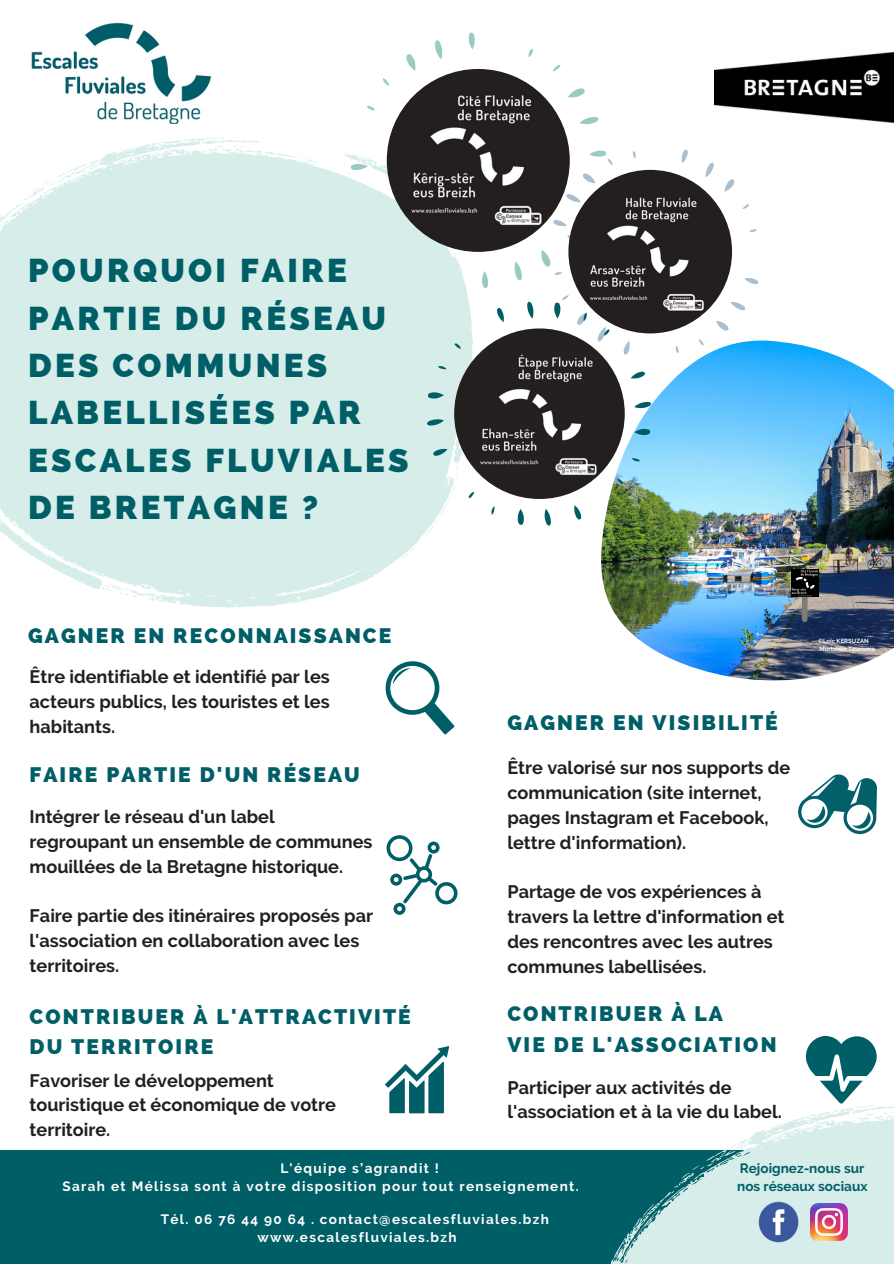
<style>
.page{position:relative;width:894px;height:1264px;background:#fff}
.page>*{position:absolute;margin:0;border:0;box-sizing:border-box;transform-origin:0 0}
.t1{font:800 33px/47.2px "Raleway";letter-spacing:.1em;color:#005e67}
.t2{font:800 21px/30.5px "Raleway";letter-spacing:.1em;color:#005e67}
.t3{font:700 18px/24.8px "Raleway";color:#231f20}
.t4{font:700 13.5px/18px "Raleway";letter-spacing:.1em;color:#fff}
.t5{font:700 13.5px/18px "Raleway";color:#005e67}
.t6{font:700 6px/7.9px "Raleway";color:#fff}
</style>
<div class="page">
<img style="left:101px;top:22px;width:33px;height:4px">
<svg style="left:628px;top:150px;width:130px;height:181px"></svg>
<svg style="left:564px;top:88px;width:62px;height:150px"></svg>
<svg style="left:0;top:26px;width:564px;height:582px;fill:#d6ede9"></svg>
<svg style="left:327px;top:582px;width:4px;height:5px"></svg>
<svg style="left:117px;top:146px;width:14px;height:21px"></svg>
<svg style="left:0;top:154px;width:98px;height:95px"></svg>
<svg style="left:375px;top:570px;width:5px;height:6px"></svg>
<svg style="left:342px;top:141px;width:51px;height:54px"></svg>
<svg style="left:202px;top:129px;width:115px;height:40px"></svg>
<img style="left:386px;top:69px;width:183px;height:183px;border-radius:50%">
<img style="left:568px;top:170px;width:163px;height:163px;border-radius:50%">
<img style="left:601px;top:339px;width:292px;height:342px">
<svg style="left:386px;top:835px;width:71px;height:79px"></svg>
<svg style="left:385px;top:661px;width:69px;height:74px"></svg>
<svg style="left:385px;top:1046px;width:64px;height:67px"></svg>
<img style="left:714px;top:53px;width:179px;height:70px">
<svg style="left:386px;top:261px;width:305px;height:305px"></svg>
<div style="left:0;top:1150px;width:893px;height:113px;background:#005e67"></div>
<svg style="left:611px;top:1117px;width:282px;height:146px;fill:#d6ede9"></svg>
<svg style="left:765px;top:1122px;width:14px;height:22px"></svg>
<svg style="left:632px;top:1135px;width:115px;height:105px"></svg>
<div style="left:801px;top:585px;width:6px;height:34px;background:#7c7c7c"></div>
<img style="left:791px;top:570px;width:27px;height:27px">
<svg style="left:803px;top:1036px;width:90px;height:92px"></svg>
<svg style="left:798px;top:774px;width:78px;height:60px"></svg>
<img style="left:754px;top:1197px;width:44px;height:48px">
<img style="left:810px;top:1203px;width:37px;height:37px">
<h1 class="t1" style="left:28px;top:247px;width:382px">POURQUOI FAIRE<br>PARTIE DU RÉSEAU<br>DES COMMUNES<br>LABELLISÉES PAR<br>ESCALES FLUVIALES<br>DE BRETAGNE ?</h1>
<p class="t2" style="left:28px;top:620px;width:364px">GAGNER EN RECONNAISSANCE</p>
<p class="t3" style="left:30px;top:664px;width:301px;text-align:justify">Être identifiable et identifié par les acteurs publics, les touristes et les habitants.</p>
<p class="t2" style="left:30px;top:759px;width:331px">FAIRE PARTIE D'UN RÉSEAU</p>
<p class="t3" style="left:30px;top:804px;width:344px">Intégrer le réseau d'un label regroupant un ensemble de communes mouillées de la Bretagne historique.</p>
<p class="t3" style="left:30px;top:903px;width:345px">Faire partie des itinéraires proposés par l'association en collaboration avec les territoires.</p>
<p class="t2" style="left:30px;top:1001px;width:382px">CONTRIBUER À L'ATTRACTIVITÉ<br>DU TERRITOIRE</p>
<p class="t3" style="left:30px;top:1067px;width:308px">Favoriser le développement touristique et économique de votre territoire.</p>
<p class="t2" style="left:507px;top:707px;width:272px">GAGNER EN VISIBILITÉ</p>
<p class="t3" style="left:507px;top:755px;width:284px">Être valorisé sur nos supports de communication (site internet, pages Instagram et Facebook, lettre d'information).</p>
<p class="t3" style="left:507px;top:879px;width:278px">Partage de vos expériences à travers la lettre d'information et des rencontres avec les autres communes labellisées.</p>
<p class="t2" style="left:507px;top:998px;width:270px">CONTRIBUER À LA<br>VIE DE L'ASSOCIATION</p>
<p class="t3" style="left:507px;top:1074px;width:276px">Participer aux activités de l'association et à la vie du label.</p>
<p class="t6" style="left:817px;top:637px;width:59px">©Loïc KERSUZAN<br>Morbihan Tourisme</p>
<p class="t4" style="left:62px;top:1159px;width:517px;text-indent:218px">L'équipe s’agrandit !<br>Sarah et Mélissa sont à votre disposition pour tout renseignement.</p>
<p class="t4" style="left:161px;top:1210px;width:389px;text-align:center">Tél. 06 76 44 90 64 . contact@escalesfluviales.bzh www.escalesfluviales.bzh</p>
<p class="t5" style="left:737px;top:1159px;width:132px">Rejoignez-nous sur nos réseaux sociaux</p>
</div>
